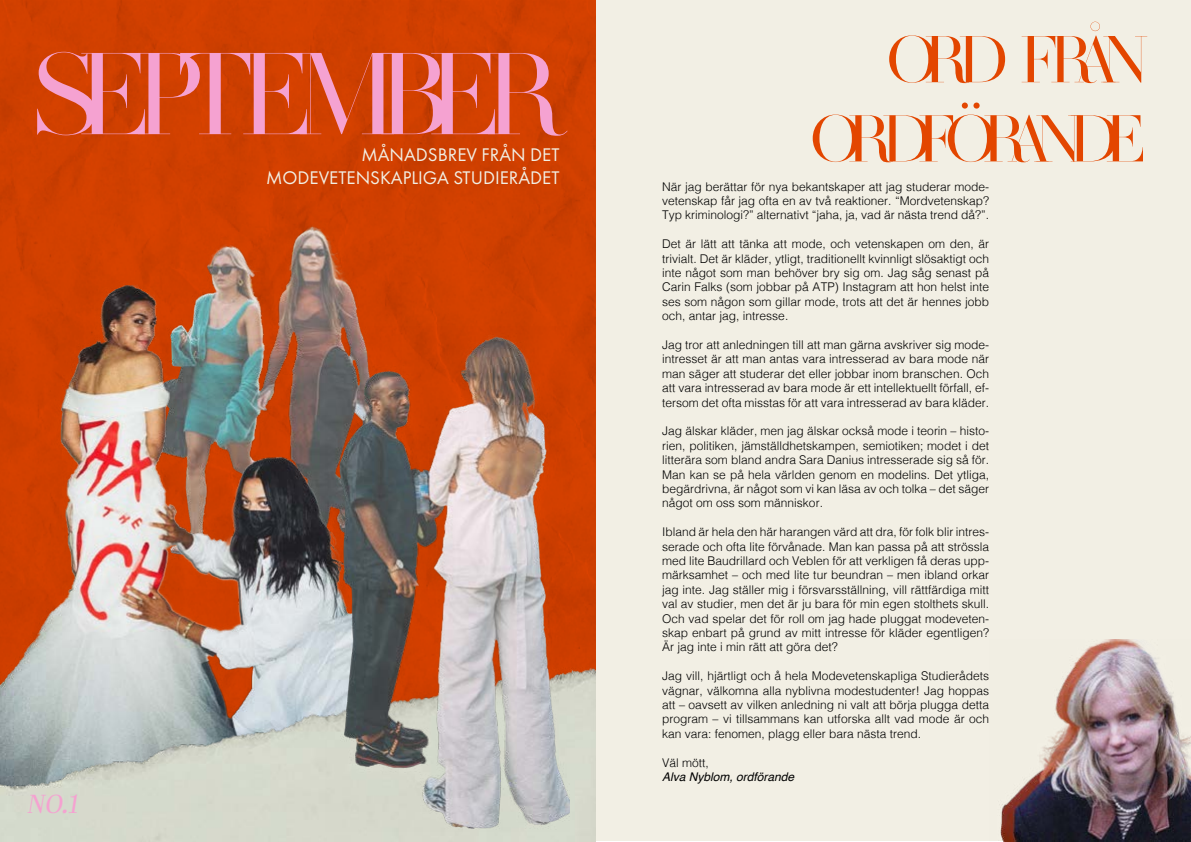
<style>
.page{position:relative;width:1191px;height:842px;background:#fff}
.page>*{position:absolute;margin:0;border:0;box-sizing:border-box;transform-origin:0 0}
.t1{font:116px "MADESAONARA2";letter-spacing:-.025em;color:#f5a2d1}
.t2{font:66px/79.2px "MADESAONARA2";letter-spacing:-.04em;color:#e34600;text-align:right}
.t3{font:italic 26px "Abril Display";color:#f5a2d1}
.t4{font:19px/22.8px "Futura PT";color:#f2efe4;text-align:right}
.t5{font:300 12px/14.4px "Helvetica";color:#000;text-align:justify}
.t6{font:italic 12px "Helvetica";color:#000}
</style>
<div class="page">
<div style="left:0;top:0;width:595px;height:589px;background:#d04000"></div>
<img style="left:161px;top:160px;width:240px;height:167px">
<img style="left:0;top:281px;width:356px;height:308px">
<img style="left:0;top:589px;width:595px;height:253px">
<img style="left:326px;top:327px;width:243px;height:505px">
<div style="left:596px;top:0;width:594px;height:841px;background:#f2efe4"></div>
<img style="left:1000px;top:640px;width:191px;height:201px">
<h1 class="t1" style="left:36px;top:27px;width:522px">SEPTEMBER</h1>
<h3 class="t4" style="left:266px;top:144px;width:295px">MÅNADSBREV FRÅN DET<br>MODEVETENSKAPLIGA STUDIERÅDET</h3>
<h3 class="t3" style="left:28px;top:785px;width:53px">NO.1</h3>
<h2 class="t2" style="left:814px;top:21px;width:330px">ORD FRÅN<br>ORDFÖRANDE</h2>
<p class="t5" style="left:662px;top:178px;width:328px">När jag berättar för nya bekantskaper att jag studerar mode&shy;vetenskap får jag ofta en av två reaktioner. “Mordvetenskap?<br>Typ kriminologi?” alternativt “jaha, ja, vad är nästa trend då?”.</p>
<p class="t5" style="left:662px;top:236px;width:328px">Det är lätt att tänka att mode, och vetenskapen om den, är trivialt. Det är kläder, ytligt, traditionellt kvinnligt slösaktigt och inte något som man behöver bry sig om. Jag såg senast på Carin Falks (som jobbar på ATP) Instagram att hon helst inte ses som någon som gillar mode, trots att det är hennes jobb och, antar jag, intresse.</p>
<p class="t5" style="left:662px;top:337px;width:328px">Jag tror att anledningen till att man gärna avskriver sig mode&shy;intresset är att man antas vara intresserad av bara mode när man säger att studerar det eller jobbar inom branschen. Och att vara intresserad av bara mode är ett intellektuellt förfall, ef&shy;tersom det ofta misstas för att vara intresserad av bara kläder.</p>
<p class="t5" style="left:662px;top:423px;width:328px">Jag älskar kläder, men jag älskar också mode i teorin – histo&shy;rien, politiken, jämställdhetskampen, semiotiken; modet i det litterära som bland andra Sara Danius intresserade sig så för.<br>Man kan se på hela världen genom en modelins. Det ytliga, begärdrivna, är något som vi kan läsa av och tolka – det säger något om oss som människor.</p>
<p class="t5" style="left:662px;top:524px;width:328px">Ibland är hela den här harangen värd att dra, för folk blir intres&shy;serade och ofta lite förvånade. Man kan passa på att strössla med lite Baudrillard och Veblen för att verkligen få deras upp&shy;märksamhet – och med lite tur beundran – men ibland orkar jag inte. Jag ställer mig i försvarsställning, vill rättfärdiga mitt val av studier, men det är ju bara för min egen stolthets skull.<br>Och vad spelar det för roll om jag hade pluggat modeveten&shy;skap enbart på grund av mitt intresse för kläder egentligen?<br>Är jag inte i min rätt att göra det?</p>
<p class="t5" style="left:662px;top:668px;width:328px">Jag vill, hjärtligt och å hela Modevetenskapliga Studierådets vägnar, välkomna alla nyblivna modestudenter! Jag hoppas att – oavsett av vilken anledning ni valt att börja plugga detta program – vi tillsammans kan utforska allt vad mode är och kan vara: fenomen, plagg eller bara nästa trend.</p>
<p class="t5" style="left:662px;top:754px;width:48px">Väl mött,</p>
<p class="t6" style="left:662px;top:767px;width:134px">Alva Nyblom, ordförande</p>
</div>
